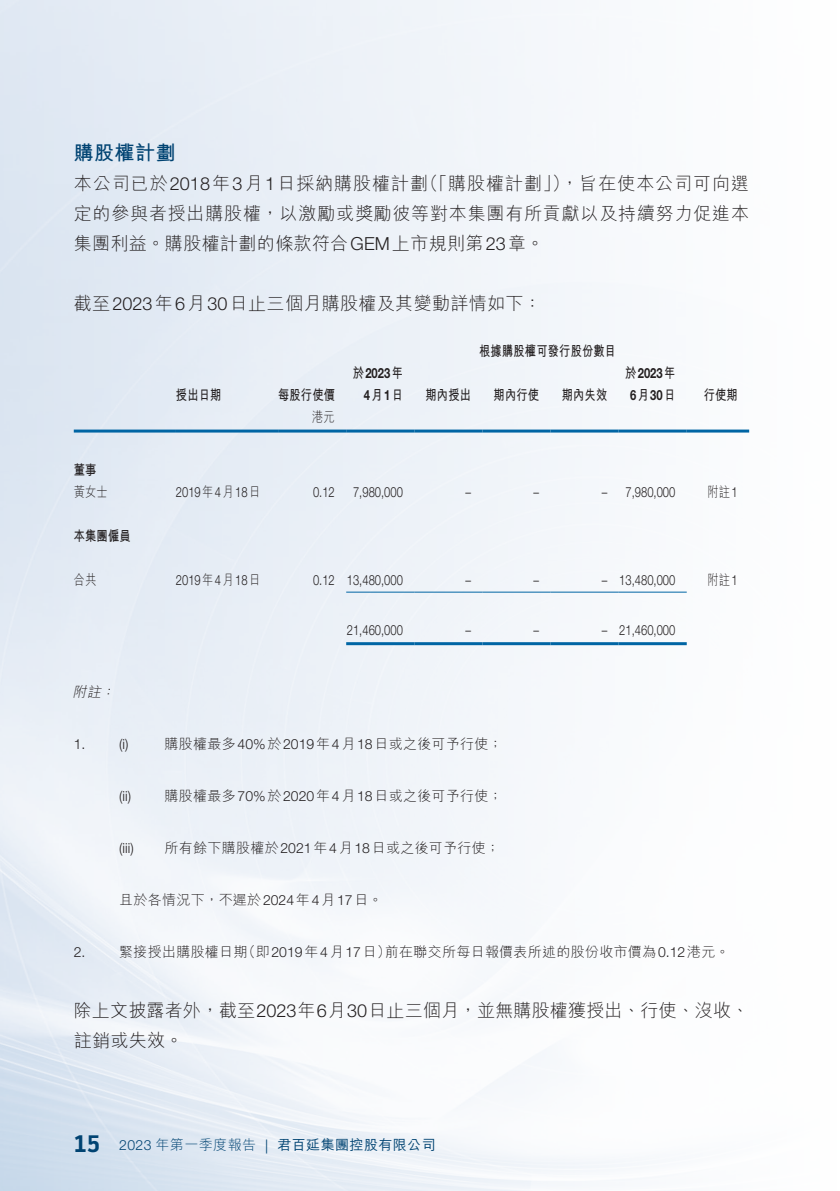
<style>
.page{position:relative;width:840px;height:1191px;background:#fff}
.page>*{position:absolute;margin:0;border:0;box-sizing:border-box;transform-origin:0 0}
._01_H1{font:700 20px "M Hei HK";letter-spacing:.02em;color:#004372}
._00_txt{font:300 18px/30px "M Hei HK";letter-spacing:.02em;color:#231f20;text-align:justify}
._06_Notes{font:300 14px "M Hei HK";letter-spacing:.02em;color:#231f20}
._50_Table_txt{font:300 14px "Helvetica Neue LT Std";color:#231f20;scale:.8 1}
._50_Table_txt-2{font:700 14px "M Hei HK";letter-spacing:.02em;color:#231f20;scale:.8 1}
.t1{font:500 14px "M Hei HK";letter-spacing:.03em;color:#004372}
._50_Table_txt-3{font:700 14px "Helvetica Neue LT Std";color:#231f20;scale:.8 1}
._50_Table_txt-4{font:300 14px "M Hei HK";letter-spacing:.02em;color:#231f20;scale:.8 1}
._06_Notes-2{font:300 14px "Helvetica Neue LT Std";color:#231f20}
._06_Notes-3{font:italic 300 14px "M Hei HK";color:#231f20}
.s1{font-family:"Helvetica Neue LT Std"}
.s2{font-family:"M Hei HK"}
.s3{font-family:"Battersea";font-weight:700;font-size:24px}
.s4{font-family:"Helvetica Neue LT Std";font-weight:300}
.s5{font-weight:300}
.s6{font-family:"Helvetica LT Std";font-weight:300}
</style>
<div class="page">
<img style="left:0;top:0;width:750px;height:1191px">
<hr style="left:74px;top:429px;width:102px;height:3px;background:#0065a4">
<hr style="left:176px;top:429px;width:102px;height:3px;background:#0065a4">
<hr style="left:278px;top:429px;width:68px;height:3px;background:#0065a4">
<hr style="left:346px;top:429px;width:68px;height:3px;background:#0065a4">
<hr style="left:414px;top:429px;width:68px;height:3px;background:#0065a4">
<hr style="left:482px;top:429px;width:68px;height:3px;background:#0065a4">
<hr style="left:550px;top:429px;width:68px;height:3px;background:#0065a4">
<hr style="left:618px;top:429px;width:68px;height:3px;background:#0065a4">
<hr style="left:686px;top:429px;width:62px;height:3px;background:#0065a4">
<hr style="left:346px;top:591px;width:68px;height:1px;background:#0065a4">
<hr style="left:414px;top:591px;width:68px;height:1px;background:#0065a4">
<hr style="left:482px;top:591px;width:68px;height:1px;background:#0065a4">
<hr style="left:550px;top:591px;width:68px;height:1px;background:#0065a4">
<hr style="left:618px;top:591px;width:68px;height:1px;background:#0065a4">
<hr style="left:346px;top:642px;width:68px;height:3px;background:#0065a4">
<hr style="left:414px;top:642px;width:68px;height:3px;background:#0065a4">
<hr style="left:482px;top:642px;width:68px;height:3px;background:#0065a4">
<hr style="left:550px;top:642px;width:68px;height:3px;background:#0065a4">
<hr style="left:618px;top:642px;width:68px;height:3px;background:#0065a4">
<p class="_01_H1" style="left:74px;top:138px;width:103px">購股權計劃</p>
<p class="_00_txt" style="left:74px;top:168px;width:676px">本公司已於<span class="s1">2018</span>年<span class="s1">3</span>月<span class="s1">1</span>日採納購股權計劃（「購股權計劃」），旨在使本公司可向選定的參與者授出購股權，以激勵或獎勵彼等對本集團有所貢獻以及持續努力促進本集團利益。購股權計劃的條款符合<span class="s1">GEM</span>上市規則第<span class="s1">23</span>章。</p>
<p class="_00_txt" style="left:74px;top:288px;width:469px">截至<span class="s1">2023</span>年<span class="s1">6</span>月<span class="s1">30</span>日止三個月購股權及其變動詳情如下：</p>
<p class="_50_Table_txt-2" style="left:479px;top:341px;width:173px">根據購股權可發行股份數目</p>
<p class="_50_Table_txt-2" style="left:176px;top:385px;width:58px">授出日期</p>
<p class="_50_Table_txt-2" style="left:278px;top:385px;width:73px">每股行使價</p>
<p class="_50_Table_txt-3" style="left:352px;top:364px;width:64px"><span class="s2">於</span>2023<span class="s2">年</span></p>
<p class="_50_Table_txt-3" style="left:363px;top:386px;width:50px">4<span class="s2">月</span>1<span class="s2">日</span></p>
<p class="_50_Table_txt-2" style="left:425px;top:385px;width:58px">期內授出</p>
<p class="_50_Table_txt-2" style="left:493px;top:385px;width:58px">期內行使</p>
<p class="_50_Table_txt-2" style="left:561px;top:385px;width:58px">期內失效</p>
<p class="_50_Table_txt-4" style="left:312px;top:410px;width:30px">港元</p>
<p class="_50_Table_txt-3" style="left:625px;top:364px;width:64px"><span class="s2">於</span>2023<span class="s2">年</span></p>
<p class="_50_Table_txt-3" style="left:629px;top:386px;width:58px">6<span class="s2">月</span>30<span class="s2">日</span></p>
<p class="_50_Table_txt-2" style="left:703px;top:385px;width:44px">行使期</p>
<p class="_50_Table_txt-2" style="left:74px;top:459px;width:30px">董事</p>
<p class="_50_Table_txt-4" style="left:74px;top:484px;width:44px">黃女士</p>
<p class="_50_Table_txt" style="left:176px;top:483px;width:107px">2019<span class="s2">年</span>4<span class="s2">月</span>18<span class="s2">日</span></p>
<p class="_50_Table_txt" style="left:313px;top:483px;width:29px">0.12</p>
<p class="_50_Table_txt" style="left:353px;top:483px;width:64px">7,980,000</p>
<p class="_50_Table_txt" style="left:465px;top:483px;width:8px">–</p>
<p class="_50_Table_txt" style="left:533px;top:483px;width:8px">–</p>
<p class="_50_Table_txt" style="left:601px;top:483px;width:8px">–</p>
<p class="_50_Table_txt" style="left:625px;top:483px;width:64px">7,980,000</p>
<p class="_50_Table_txt-4" style="left:707px;top:484px;width:39px">附註<span class="s1">1</span></p>
<p class="_50_Table_txt-2" style="left:74px;top:525px;width:73px">本集團僱員</p>
<p class="_50_Table_txt-4" style="left:74px;top:572px;width:30px">合共</p>
<p class="_50_Table_txt" style="left:176px;top:571px;width:107px">2019<span class="s2">年</span>4<span class="s2">月</span>18<span class="s2">日</span></p>
<p class="_50_Table_txt" style="left:313px;top:571px;width:29px">0.12</p>
<p class="_50_Table_txt" style="left:346px;top:571px;width:72px">13,480,000</p>
<p class="_50_Table_txt" style="left:465px;top:571px;width:8px">–</p>
<p class="_50_Table_txt" style="left:533px;top:571px;width:8px">–</p>
<p class="_50_Table_txt" style="left:601px;top:571px;width:8px">–</p>
<p class="_50_Table_txt" style="left:619px;top:571px;width:72px">13,480,000</p>
<p class="_50_Table_txt-4" style="left:707px;top:572px;width:39px">附註<span class="s1">1</span></p>
<p class="_50_Table_txt" style="left:346px;top:621px;width:72px">21,460,000</p>
<p class="_50_Table_txt" style="left:465px;top:621px;width:8px">–</p>
<p class="_50_Table_txt" style="left:533px;top:621px;width:8px">–</p>
<p class="_50_Table_txt" style="left:601px;top:621px;width:8px">–</p>
<p class="_50_Table_txt" style="left:619px;top:621px;width:72px">21,460,000</p>
<p class="_06_Notes-3" style="left:73px;top:684px;width:47px">附註：</p>
<p class="_06_Notes-2" style="left:74px;top:735px;width:13px">1.</p>
<p class="_06_Notes-2" style="left:119px;top:735px;width:11px">(i)</p>
<p class="_06_Notes" style="left:164px;top:736px;width:339px">購股權最多<span class="s1">40%</span>於<span class="s1">2019</span>年<span class="s1">4</span>月<span class="s1">18</span>日或之後可予行使；</p>
<p class="_06_Notes" style="left:119px;top:788px;width:384px"><span class="s1">(ii)</span> 購股權最多<span class="s1">70%</span>於<span class="s1">2020</span>年<span class="s1">4</span>月<span class="s1">18</span>日或之後可予行使；</p>
<p class="_06_Notes-2" style="left:119px;top:839px;width:16px">(iii)</p>
<p class="_06_Notes" style="left:164px;top:840px;width:336px">所有餘下購股權於<span class="s1">2021</span>年<span class="s1">4</span>月<span class="s1">18</span>日或之後可予行使；</p>
<p class="_06_Notes" style="left:119px;top:892px;width:264px">且於各情況下，不遲於<span class="s1">2024</span>年<span class="s1">4</span>月<span class="s1">17</span>日。</p>
<p class="_06_Notes-2" style="left:74px;top:943px;width:13px">2.</p>
<p class="_06_Notes" style="left:119px;top:944px;width:611px">緊接授出購股權日期（即<span class="s1">2019</span>年<span class="s1">4</span>月<span class="s1">17</span>日）前在聯交所每日報價表所述的股份收市價為<span class="s1">0.12</span>港元。</p>
<p class="_00_txt" style="left:74px;top:995px;width:676px">除上文披露者外，截至<span class="s1">2023</span>年<span class="s1">6</span>月<span class="s1">30</span>日止三個月，並無購股權獲授出、行使、沒收、註銷或失效。</p>
<p class="t1" style="left:74px;top:1134px;width:363px"><span class="s3">15</span> <span class="s4">2023</span> <span class="s5">年第一季度報告</span> <span class="s6">|</span> 君百延集團控股有限公司</p>
</div>
